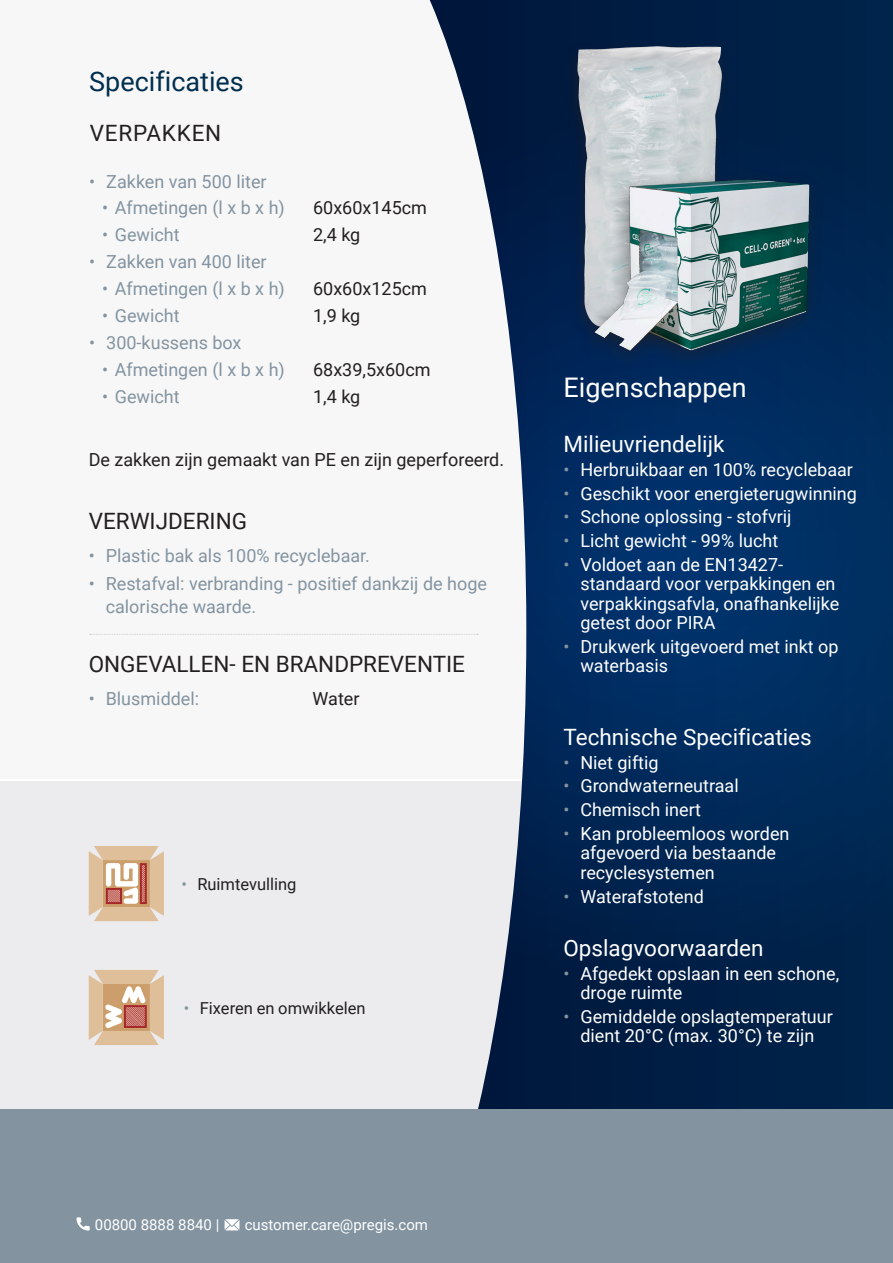
<style>
.page{position:relative;width:893px;height:1263px;background:#fff}
.page>*{position:absolute;margin:0;border:0;box-sizing:border-box;transform-origin:0 0}
.t1{font:27px "Roboto";color:#002f4e}
.t2{font:27px "Roboto";color:#fff}
.list_bullet{font:22.5px "Roboto";color:#fff}
.list_bullet-2{font:22.5px "Roboto";color:#231f20}
.list_bullet-3{font:22.5px "Roboto";letter-spacing:.035em;color:#231f20}
.t3{font:18px/19.5px "Roboto";color:#fff}
.t4{font:18px/22.6px "Roboto";color:#8394a0}
.list_bullet-4{font:18px "Roboto";color:#231f20}
.redbullet{font:18px "Roboto";color:#231f20}
.t5{font:16.5px "Roboto";color:#231f20}
.t6{font:15px "Roboto";color:#fff}
.s1{color:#8394a0}
</style>
<div class="page">
<div style="left:0;top:0;width:893px;height:779px;background:#f7f7f8"></div>
<div style="left:0;top:781px;width:893px;height:329px;background:#ececee"></div>
<svg style="left:430px;top:0;width:463px;height:1110px;background:#183355"></svg>
<svg style="left:430px;top:109px;width:463px;height:878px"></svg>
<div style="left:562px;top:38px;width:171px;height:312px;background:#231f20;opacity:.5"></div>
<img style="left:577px;top:47px;width:144px;height:112px">
<img style="left:574px;top:159px;width:265px;height:211px">
<div style="left:0;top:1110px;width:893px;height:153px;background:#8394a0"></div>
<svg style="left:89px;top:970px;width:75px;height:75px;background:#dab797"></svg>
<svg style="left:90px;top:634px;width:388px;height:1px"></svg>
<svg style="left:89px;top:846px;width:75px;height:75px;background:#dcb99c"></svg>
<svg style="left:76px;top:1217px;width:14px;height:13px"></svg>
<svg style="left:225px;top:1219px;width:14px;height:11px"></svg>
<p class="t1" style="left:89px;top:62px;width:156px">Specificaties</p>
<p class="list_bullet-3" style="left:90px;top:117px;width:133px">VERPAKKEN</p>
<p class="t4" style="left:89px;top:169px;width:179px">• Zakken van 500 liter</p>
<p class="t4" style="left:102px;top:196px;width:184px">• Afmetingen (l x b x h)</p>
<p class="t4" style="left:102px;top:223px;width:79px">• Gewicht</p>
<p class="t4" style="left:89px;top:250px;width:179px">• Zakken van 400 liter</p>
<p class="t4" style="left:102px;top:277px;width:184px">• Afmetingen (l x b x h)</p>
<p class="t4" style="left:102px;top:304px;width:79px">• Gewicht</p>
<p class="t4" style="left:89px;top:331px;width:154px">• 300-kussens box</p>
<p class="t4" style="left:102px;top:357px;width:184px">• Afmetingen (l x b x h)</p>
<p class="t4" style="left:102px;top:384px;width:79px">• Gewicht</p>
<p class="list_bullet-4" style="left:313px;top:195px;width:115px">60x60x145cm</p>
<p class="list_bullet-4" style="left:313px;top:222px;width:49px">2,4 kg</p>
<p class="list_bullet-4" style="left:313px;top:276px;width:115px">60x60x125cm</p>
<p class="list_bullet-4" style="left:313px;top:303px;width:49px">1,9 kg</p>
<p class="list_bullet-4" style="left:313px;top:357px;width:119px">68x39,5x60cm</p>
<p class="list_bullet-4" style="left:313px;top:384px;width:49px">1,4 kg</p>
<p class="redbullet" style="left:89px;top:447px;width:417px">De zakken zijn gemaakt van PE en zijn geperforeerd.</p>
<p class="list_bullet-2" style="left:89px;top:505px;width:160px">VERWIJDERING</p>
<p class="t4" style="left:89px;top:544px;width:283px">• Plastic bak als 100% recyclebaar.</p>
<p class="t4" style="left:106px;top:572px;width:383px;text-indent:-17px">• Restafval: verbranding - positief dankzij de hoge calorische waarde.</p>
<p class="list_bullet-2" style="left:89px;top:648px;width:378px">ONGEVALLEN- EN BRANDPREVENTIE</p>
<p class="t4" style="left:89px;top:687px;width:112px">• Blusmiddel:</p>
<p class="redbullet" style="left:313px;top:686px;width:48px">Water</p>
<p class="t5" style="left:181px;top:872px;width:117px"><span class="s1">•</span> Ruimtevulling</p>
<p class="t5" style="left:184px;top:996px;width:183px"><span class="s1">•</span> Fixeren en omwikkelen</p>
<p class="t2" style="left:563px;top:368px;width:185px">Eigenschappen</p>
<p class="list_bullet" style="left:563px;top:428px;width:163px">Milieuvriendelijk</p>
<p class="t3" style="left:563px;top:459px;width:291px"><span class="s1">•</span> Herbruikbaar en 100% recyclebaar</p>
<p class="t3" style="left:563px;top:483px;width:295px"><span class="s1">•</span> Geschikt voor energieterugwinning</p>
<p class="t3" style="left:563px;top:506px;width:230px"><span class="s1">•</span> Schone oplossing - stofvrij</p>
<p class="t3" style="left:563px;top:530px;width:216px"><span class="s1">•</span> Licht gewicht - 99% lucht</p>
<p class="t3" style="left:580px;top:554px;width:260px;text-indent:-17px"><span class="s1">•</span> Voldoet aan de EN13427- standaard voor verpakkingen en verpakkingsafvla, onafhankelijke getest door PIRA</p>
<p class="t3" style="left:580px;top:636px;width:260px;text-indent:-17px"><span class="s1">•</span> Drukwerk uitgevoerd met inkt op waterbasis</p>
<p class="list_bullet" style="left:563px;top:721px;width:250px">Technische Specificaties</p>
<p class="t3" style="left:563px;top:752px;width:97px"><span class="s1">•</span> Niet giftig</p>
<p class="t3" style="left:563px;top:775px;width:177px"><span class="s1">•</span> Grondwaterneutraal</p>
<p class="t3" style="left:563px;top:799px;width:139px"><span class="s1">•</span> Chemisch inert</p>
<p class="t3" style="left:580px;top:823px;width:211px;text-indent:-17px"><span class="s1">•</span> Kan probleemloos worden afgevoerd via bestaande recyclesystemen</p>
<p class="t3" style="left:563px;top:886px;width:142px"><span class="s1">•</span> Waterafstotend</p>
<p class="list_bullet" style="left:563px;top:932px;width:202px">Opslagvoorwaarden</p>
<p class="t3" style="left:580px;top:963px;width:260px;text-indent:-17px"><span class="s1">•</span> Afgedekt opslaan in een schone, droge ruimte</p>
<p class="t3" style="left:563px;top:1006px;width:271px;text-align:center"><span class="s1">•</span> Gemiddelde opslagtemperatuur dient 20°C (max. 30°C) te zijn</p>
<p class="t6" style="left:95px;top:1214px;width:126px">00800 8888 8840 |</p>
<p class="t6" style="left:245px;top:1214px;width:185px">customer.care@pregis.com</p>
</div>
